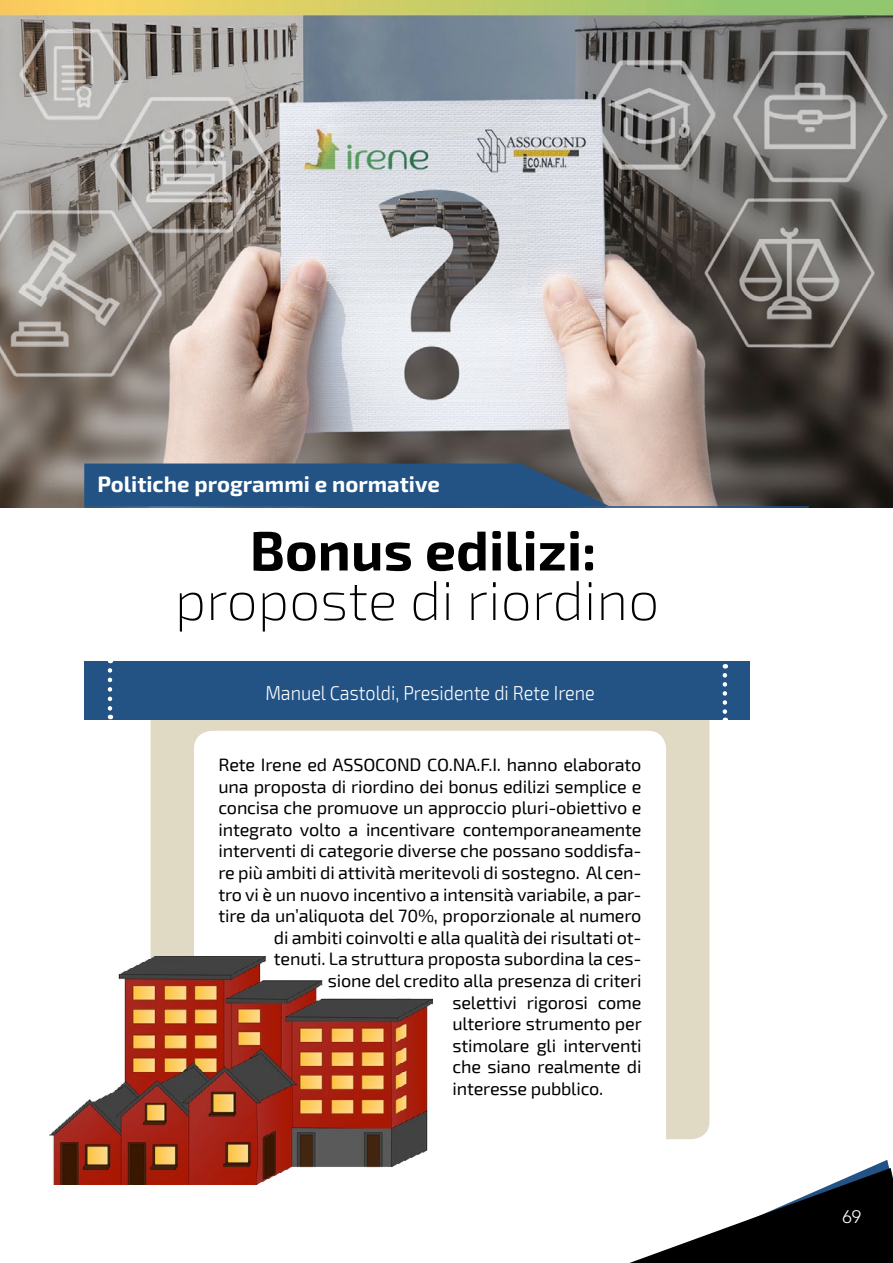
<style>
.page{position:relative;width:893px;height:1263px;background:#fff}
.page>*{position:absolute;margin:0;border:0;box-sizing:border-box;transform-origin:0 0}
.t1{font:200 55.5px "Exo 2";color:#000}
.t2{font:700 55.5px "Exo 2";color:#000}
.t3{font:700 22.2px "Exo 2";color:#fff}
.t4{font:300 20.25px "Exo 2";color:#fff;scale:.89 1}
.t5{font:18px "Exo 2";letter-spacing:-.01em;color:#000}
.t6{font:300 18px "Avenir LT Std";color:#fff}
</style>
<div class="page">
<svg style="left:629px;top:1160px;width:264px;height:103px"></svg>
<div style="left:151px;top:680px;width:558px;height:459px;background:#e0dac5;border-radius:18px"></div>
<img style="left:0;top:0;width:893px;height:508px">
<div style="left:194px;top:731px;width:472px;height:438px;background:#fff;border-radius:18px"></div>
<div style="left:85px;top:661px;width:665px;height:58px;background:#235385"></div>
<svg style="left:84px;top:463px;width:525px;height:43px;background:#2b5582"></svg>
<hr style="left:84px;top:506px;width:725px;height:2px;background:#235385">
<svg style="left:108px;top:670px;width:4px;height:49px"></svg>
<svg style="left:723px;top:675px;width:4px;height:44px"></svg>
<img style="left:49px;top:956px;width:383px;height:228px">
<p class="t3" style="left:97px;top:471px;width:344px">Politiche programmi e normative</p>
<h1 class="t2" style="left:250px;top:518px;width:348px">Bonus edilizi:</h1>
<h1 class="t1" style="left:175px;top:569px;width:486px">proposte di riordino</h1>
<p class="t4" style="left:265px;top:680px;width:372px">Manuel Castoldi, Presidente di Rete Irene</p>
<p class="t5" style="left:218px;top:753px;width:424px">Rete Irene ed ASSOCOND CO.NA.F.I. hanno elaborato</p>
<p class="t5" style="left:218px;top:775px;width:425px">una proposta di riordino dei bonus edilizi semplice e</p>
<p class="t5" style="left:218px;top:796px;width:425px">concisa che promuove un approccio pluri-obiettivo e</p>
<p class="t5" style="left:218px;top:818px;width:425px">integrato volto a incentivare contemporaneamente</p>
<p class="t5" style="left:218px;top:839px;width:424px">interventi di categorie diverse che possano soddisfa-</p>
<p class="t5" style="left:218px;top:861px;width:425px">re più ambiti di attività meritevoli di sostegno. Al cen-</p>
<p class="t5" style="left:218px;top:883px;width:424px">tro vi è un nuovo incentivo a intensità variabile, a par-</p>
<p class="t5" style="left:218px;top:904px;width:424px">tire da un’aliquota del 70%, proporzionale al numero</p>
<p class="t5" style="left:274px;top:926px;width:369px">di ambiti coinvolti e alla qualità dei risultati ot-</p>
<p class="t5" style="left:274px;top:947px;width:369px">tenuti. La struttura proposta subordina la ces-</p>
<p class="t5" style="left:328px;top:969px;width:315px">sione del credito alla presenza di criteri</p>
<p class="t5" style="left:452px;top:991px;width:190px">selettivi rigorosi come</p>
<p class="t5" style="left:452px;top:1012px;width:191px">ulteriore strumento per</p>
<p class="t5" style="left:452px;top:1034px;width:190px">stimolare gli interventi</p>
<p class="t5" style="left:452px;top:1055px;width:191px">che siano realmente di</p>
<p class="t5" style="left:452px;top:1077px;width:152px">interesse pubblico.</p>
<p class="t6" style="left:842px;top:1206px;width:20px">69</p>
</div>
